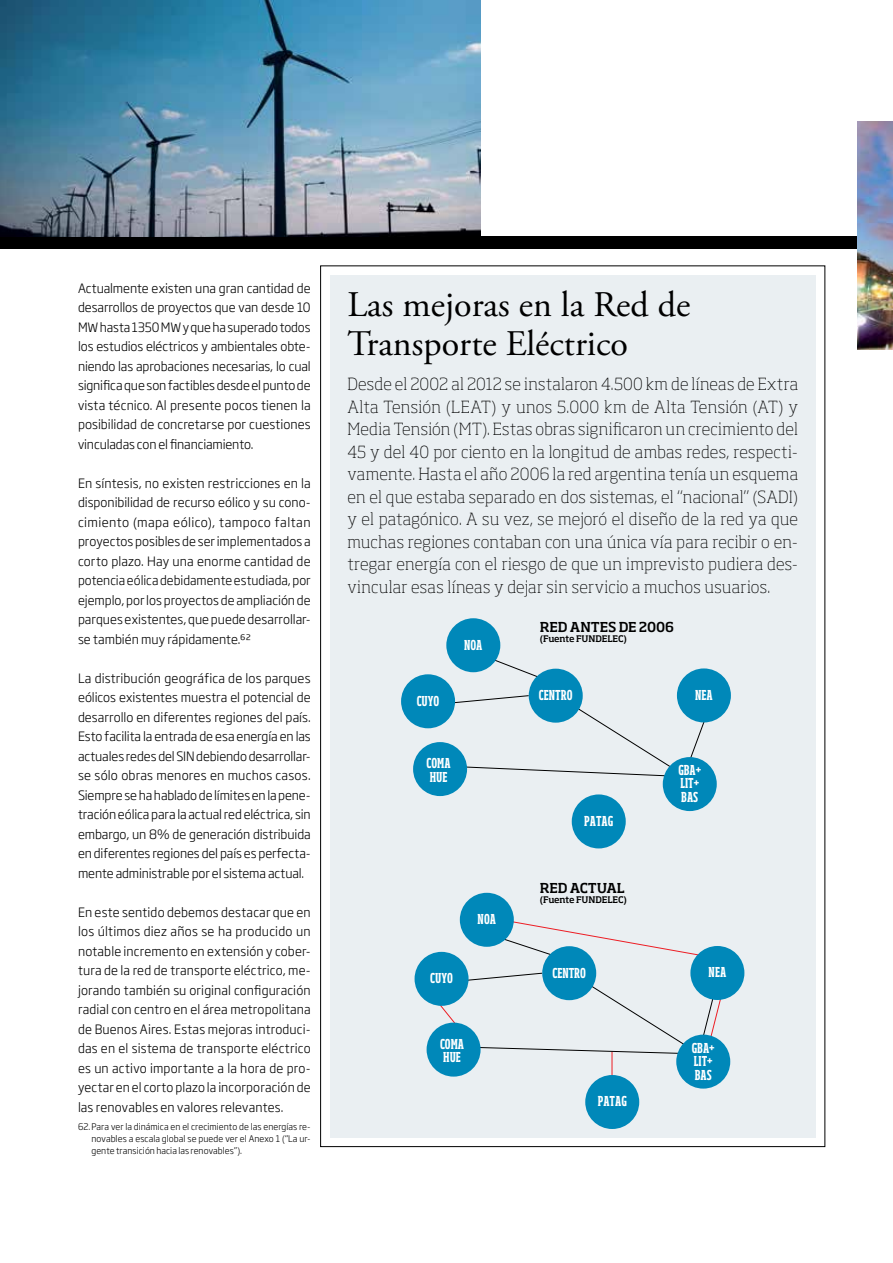
<style>
.page{position:relative;width:893px;height:1263px;background:#fff}
.page>*{position:absolute;margin:0;border:0;box-sizing:border-box;transform-origin:0 0}
.t1{font:36px/39px "Adobe Garamond Pro";color:#000}
.t2{font:200 16.5px/22.5px "Soho Std";letter-spacing:.015em;color:#000;text-align:justify}
.t3{font:700 extra-condensed 13.5px/13.5px "Soho Std";color:#fff}
.t4{font:500 13.5px "Soho Std";letter-spacing:-.01em;color:#000}
.t5{font:300 12.75px/19.5px "Soho Gothic Pro";color:#000;text-align:justify}
.t6{font:300 9px/12px "Soho Gothic Pro";letter-spacing:.005em;color:#000;text-align:justify}
.t7{font:500 9px "Soho Std";letter-spacing:-.01em;color:#000}
</style>
<div class="page">
<div style="left:330px;top:275px;width:485px;height:862px;background:#eaeff2"></div>
<svg style="left:440px;top:1002px;width:16px;height:24px"></svg>
<svg style="left:687px;top:716px;width:20px;height:47px"></svg>
<svg style="left:451px;top:656px;width:223px;height:121px"></svg>
<div style="left:446px;top:618px;width:54px;height:54px;background:#0088b9;border-radius:50%"></div>
<div style="left:529px;top:669px;width:54px;height:54px;background:#0088b9;border-radius:50%"></div>
<div style="left:677px;top:668px;width:54px;height:54px;background:#0088b9;border-radius:50%"></div>
<div style="left:663px;top:757px;width:54px;height:54px;background:#0088b9;border-radius:50%"></div>
<div style="left:572px;top:794px;width:54px;height:54px;background:#0088b9;border-radius:50%"></div>
<div style="left:401px;top:674px;width:54px;height:54px;background:#0088b9;border-radius:50%"></div>
<div style="left:413px;top:742px;width:54px;height:54px;background:#0088b9;border-radius:50%"></div>
<svg style="left:464px;top:921px;width:257px;height:158px"></svg>
<div style="left:460px;top:893px;width:54px;height:54px;background:#0088b9;border-radius:50%"></div>
<div style="left:542px;top:946px;width:54px;height:54px;background:#0088b9;border-radius:50%"></div>
<div style="left:690px;top:946px;width:54px;height:54px;background:#0088b9;border-radius:50%"></div>
<div style="left:676px;top:1034px;width:54px;height:54px;background:#0088b9;border-radius:50%"></div>
<div style="left:585px;top:1075px;width:54px;height:54px;background:#0088b9;border-radius:50%"></div>
<div style="left:415px;top:952px;width:54px;height:54px;background:#0088b9;border-radius:50%"></div>
<div style="left:427px;top:1022px;width:54px;height:54px;background:#0088b9;border-radius:50%"></div>
<div style="left:0;top:236px;width:893px;height:12px;background:#000"></div>
<img style="left:0;top:0;width:480px;height:236px">
<img style="left:857px;top:122px;width:36px;height:227px">
<p class="t5" style="left:78px;top:277px;width:234px">Actualmente existen una gran cantidad de desarrollos de proyectos que van desde 10<br>MW hasta 1350 MW y que ha superado todos los estudios eléctricos y ambientales obte&shy;niendo las aprobaciones necesarias, lo cual significa que son factibles desde el punto de vista técnico. Al presente pocos tienen la posibilidad de concretarse por cuestiones vinculadas con el financiamiento.</p>
<p class="t5" style="left:78px;top:472px;width:234px">En síntesis, no existen restricciones en la disponibilidad de recurso eólico y su cono&shy;cimiento (mapa eólico), tampoco faltan proyectos posibles de ser implementados a corto plazo. Hay una enorme cantidad de potencia eólica debidamente estudiada, por ejemplo, por los proyectos de ampliación de parques existentes, que puede desarrollar&shy;se también muy rápidamente.62</p>
<p class="t5" style="left:78px;top:667px;width:234px">La distribución geográfica de los parques eólicos existentes muestra el potencial de desarrollo en diferentes regiones del país.<br>Esto facilita la entrada de esa energía en las actuales redes del SIN debiendo desarrollar&shy;se sólo obras menores en muchos casos.<br>Siempre se ha hablado de límites en la pene&shy;tración eólica para la actual red eléctrica, sin embargo, un 8% de generación distribuida en diferentes regiones del país es perfecta&shy;mente administrable por el sistema actual.</p>
<p class="t5" style="left:78px;top:901px;width:234px">En este sentido debemos destacar que en los últimos diez años se ha producido un notable incremento en extensión y cober&shy;tura de la red de transporte eléctrico, me&shy;jorando también su original configuración radial con centro en el área metropolitana de Buenos Aires. Estas mejoras introduci&shy;das en el sistema de transporte eléctrico es un activo importante a la hora de pro&shy;yectar en el corto plazo la incorporación de las renovables en valores relevantes.</p>
<p class="t6" style="left:92px;top:1120px;width:221px;text-indent:-14px">62.Para ver la dinámica en el crecimiento de las energías re&shy;novables a escala global se puede ver el Anexo 1 (“La ur&shy;gente transición hacia las renovables”).</p>
<h1 class="t1" style="left:347px;top:287px;width:344px">Las mejoras en la Red de<br>Transporte Eléctrico</h1>
<p class="t2" style="left:347px;top:372px;width:452px">Desde el 2002 al 2012 se instalaron 4.500 km de líneas de Extra Alta Tensión (LEAT) y unos 5.000 km de Alta Tensión (AT) y Media Tensión (MT). Estas obras significaron un crecimiento del 45 y del 40 por ciento en la longitud de ambas redes, respecti&shy;vamente. Hasta el año 2006 la red argentina tenía un esquema en el que estaba separado en dos sistemas, el “nacional” (SADI) y el patagónico. A su vez, se mejoró el diseño de la red ya que muchas regiones contaban con una única vía para recibir o en&shy;tregar energía con el riesgo de que un imprevisto pudiera des&shy;vincular esas líneas y dejar sin servicio a muchos usuarios.</p>
<p class="t3" style="left:417px;top:694px;width:24px">CUYO</p>
<p class="t3" style="left:464px;top:638px;width:20px">NOA</p>
<p class="t3" style="left:426px;top:756px;width:26px">COMA<br>HUE</p>
<p class="t3" style="left:430px;top:971px;width:24px">CUYO</p>
<p class="t3" style="left:478px;top:912px;width:20px">NOA</p>
<p class="t3" style="left:440px;top:1037px;width:26px">COMA<br>HUE</p>
<p class="t4" style="left:540px;top:618px;width:136px">RED ANTES DE 2006</p>
<p class="t7" style="left:540px;top:633px;width:89px">(Fuente FUNDELEC)</p>
<p class="t3" style="left:539px;top:688px;width:35px">CENTRO</p>
<p class="t3" style="left:695px;top:688px;width:19px">NEA</p>
<p class="t3" style="left:584px;top:814px;width:31px">PATAG</p>
<p class="t4" style="left:540px;top:879px;width:87px">RED ACTUAL</p>
<p class="t7" style="left:540px;top:894px;width:89px">(Fuente FUNDELEC)</p>
<p class="t3" style="left:678px;top:763px;width:24px">GBA+<br>LIT+<br>BAS</p>
<p class="t3" style="left:552px;top:965px;width:35px">CENTRO</p>
<p class="t3" style="left:709px;top:965px;width:19px">NEA</p>
<p class="t3" style="left:598px;top:1094px;width:31px">PATAG</p>
<p class="t3" style="left:692px;top:1040px;width:24px">GBA+<br>LIT+<br>BAS</p>
</div>
